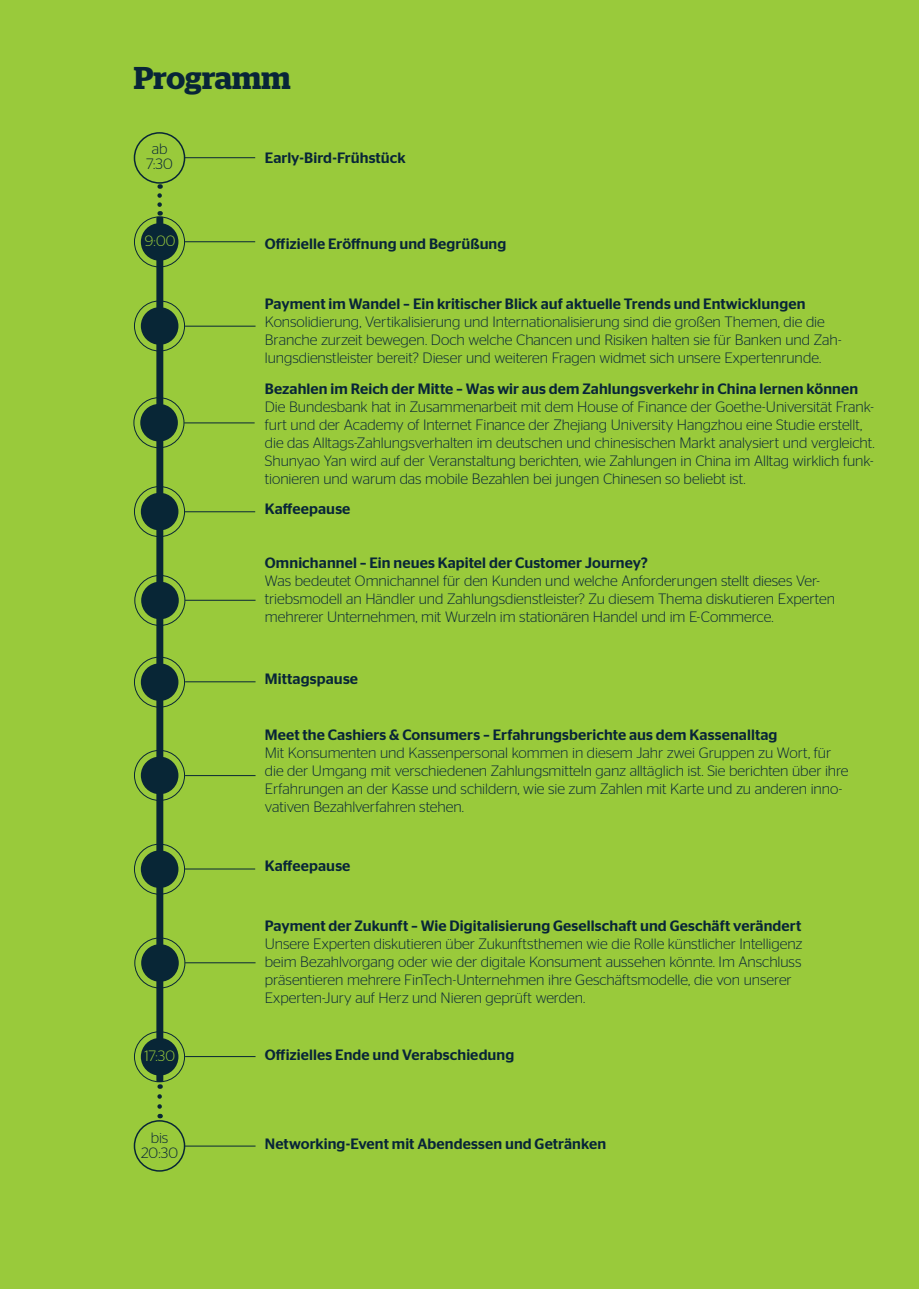
<style>
.page{position:relative;width:919px;height:1289px;background:#fff}
.page>*{position:absolute;margin:0;border:0;box-sizing:border-box;transform-origin:0 0}
.SMALL_TITLE_RIGHT{font:600 31.5px "Stag";color:#082538}
.SMALL_TITLE_RIGHT-2{font:300 15px/18px "Stag Sans";letter-spacing:-.005em;color:#082538}
.SMALL_TITLE_RIGHT-3{font:500 15px "Stag Sans";letter-spacing:.005em;color:#082538}
.SMALL_TITLE_RIGHT-4{font:300 15px "Stag Sans";color:#99ca3b}
.s1{font-weight:500}
</style>
<div class="page">
<div style="left:0;top:0;width:918px;height:1288px;background:#99ca3b"></div>
<div style="left:156px;top:217px;width:7px;height:864px;background:#082636;border-radius:2px"></div>
<div style="left:141px;top:223px;width:37px;height:38px;background:#082636;border-radius:50%"></div>
<div style="left:134px;top:217px;width:51px;height:50px;border:1px solid #082636;border-radius:50%"></div>
<div style="left:134px;top:132px;width:51px;height:52px;border:2px solid #082636;border-radius:50%"></div>
<div style="left:141px;top:307px;width:37px;height:38px;background:#082636;border-radius:50%"></div>
<div style="left:134px;top:301px;width:51px;height:50px;border:1px solid #082636;border-radius:50%"></div>
<div style="left:140px;top:404px;width:38px;height:37px;background:#082636;border-radius:50%"></div>
<div style="left:134px;top:397px;width:50px;height:51px;border:1px solid #082636;border-radius:50%"></div>
<div style="left:141px;top:493px;width:37px;height:37px;background:#082636;border-radius:50%"></div>
<div style="left:134px;top:486px;width:51px;height:51px;border:1px solid #082636;border-radius:50%"></div>
<div style="left:141px;top:581px;width:38px;height:38px;background:#082636;border-radius:50%"></div>
<div style="left:135px;top:575px;width:50px;height:50px;border:1px solid #082636;border-radius:50%"></div>
<div style="left:141px;top:663px;width:37px;height:38px;background:#082636;border-radius:50%"></div>
<div style="left:134px;top:657px;width:51px;height:50px;border:1px solid #082636;border-radius:50%"></div>
<div style="left:141px;top:756px;width:37px;height:38px;background:#082636;border-radius:50%"></div>
<div style="left:134px;top:750px;width:51px;height:50px;border:1px solid #082636;border-radius:50%"></div>
<div style="left:141px;top:850px;width:37px;height:38px;background:#082636;border-radius:50%"></div>
<div style="left:134px;top:844px;width:51px;height:50px;border:1px solid #082636;border-radius:50%"></div>
<div style="left:141px;top:944px;width:38px;height:37px;background:#082636;border-radius:50%"></div>
<div style="left:135px;top:937px;width:50px;height:51px;border:1px solid #082636;border-radius:50%"></div>
<div style="left:141px;top:1037px;width:37px;height:38px;background:#082636;border-radius:50%"></div>
<div style="left:134px;top:1031px;width:51px;height:50px;border:1px solid #082636;border-radius:50%"></div>
<div style="left:134px;top:1120px;width:51px;height:51px;border:2px solid #082636;border-radius:50%"></div>
<hr style="left:185px;top:157px;width:70px;height:1px;background:#082636">
<hr style="left:184px;top:422px;width:70px;height:1px;background:#082636">
<hr style="left:185px;top:511px;width:70px;height:1px;background:#082636">
<hr style="left:185px;top:600px;width:70px;height:1px;background:#082636">
<hr style="left:185px;top:681px;width:70px;height:1px;background:#082636">
<hr style="left:185px;top:775px;width:70px;height:1px;background:#082636">
<hr style="left:185px;top:868px;width:70px;height:1px;background:#082636">
<hr style="left:185px;top:962px;width:70px;height:1px;background:#082636">
<hr style="left:185px;top:1056px;width:70px;height:1px;background:#082636">
<hr style="left:185px;top:1145px;width:70px;height:1px;background:#082636">
<svg style="left:157px;top:195px;width:5px;height:20px"></svg>
<svg style="left:157px;top:1096px;width:5px;height:22px"></svg>
<hr style="left:185px;top:241px;width:70px;height:1px;background:#082636">
<hr style="left:185px;top:326px;width:70px;height:1px;background:#082636">
<p class="SMALL_TITLE_RIGHT" style="left:134px;top:59px;width:158px">Programm</p>
<p class="SMALL_TITLE_RIGHT-2" style="left:152px;top:140px;width:17px">ab</p>
<p class="SMALL_TITLE_RIGHT-2" style="left:146px;top:155px;width:28px">7:30</p>
<p class="SMALL_TITLE_RIGHT-4" style="left:145px;top:233px;width:32px">9:00</p>
<p class="SMALL_TITLE_RIGHT-4" style="left:144px;top:1047px;width:32px">17:30</p>
<p class="SMALL_TITLE_RIGHT-2" style="left:151px;top:1128px;width:19px">bis</p>
<p class="SMALL_TITLE_RIGHT-2" style="left:141px;top:1143px;width:38px">20:30</p>
<p class="SMALL_TITLE_RIGHT-3" style="left:265px;top:149px;width:142px">Early-Bird-Frühstück</p>
<p class="SMALL_TITLE_RIGHT-3" style="left:265px;top:235px;width:243px">Offizielle Eröffnung und Begrüßung</p>
<p class="SMALL_TITLE_RIGHT-3" style="left:265px;top:295px;width:542px">Payment im Wandel – Ein kritischer Blick auf aktuelle Trends und Entwicklungen</p>
<p class="SMALL_TITLE_RIGHT-2" style="left:265px;top:312px;width:578px">Konsolidierung, Vertikalisierung und Internationalisierung sind die großen Themen, die die<br>Branche zurzeit bewegen. Doch welche Chancen und Risiken halten sie für Banken und Zah&shy;lungsdienstleister bereit? Dieser und weiteren Fragen widmet sich unsere Expertenrunde.</p>
<p class="SMALL_TITLE_RIGHT-2" style="left:265px;top:380px;width:611px"><span class="s1">Bezahlen im Reich der Mitte – Was wir aus dem Zahlungsverkehr in China lernen können </span>Die Bundesbank hat in Zusammenarbeit mit dem House of Finance der Goethe-Universität Frank&shy;furt und der Academy of Internet Finance der Zhejiang University Hangzhou eine Studie erstellt, die das Alltags-Zahlungsverhalten im deutschen und chinesischen Markt analysiert und vergleicht.<br>Shunyao Yan wird auf der Veranstaltung berichten, wie Zahlungen in China im Alltag wirklich funk&shy;tionieren und warum das mobile Bezahlen bei jungen Chinesen so beliebt ist.</p>
<p class="SMALL_TITLE_RIGHT-3" style="left:265px;top:500px;width:87px">Kaffeepause</p>
<p class="SMALL_TITLE_RIGHT-3" style="left:265px;top:553px;width:384px">Omnichannel – Ein neues Kapitel der Customer Journey?</p>
<p class="SMALL_TITLE_RIGHT-2" style="left:265px;top:571px;width:571px">Was bedeutet Omnichannel für den Kunden und welche Anforderungen stellt dieses Ver&shy;triebsmodell an Händler und Zahlungsdienstleister? Zu diesem Thema diskutieren Experten mehrerer Unternehmen, mit Wurzeln im stationären Handel und im E-Commerce.</p>
<p class="SMALL_TITLE_RIGHT-3" style="left:265px;top:670px;width:95px">Mittagspause</p>
<p class="SMALL_TITLE_RIGHT-3" style="left:265px;top:726px;width:514px">Meet the Cashiers &amp; Consumers – Erfahrungsberichte aus dem Kassenalltag</p>
<p class="SMALL_TITLE_RIGHT-2" style="left:265px;top:744px;width:585px">Mit Konsumenten und Kassenpersonal kommen in diesem Jahr zwei Gruppen zu Wort, für die der Umgang mit verschiedenen Zahlungsmitteln ganz alltäglich ist. Sie berichten über ihre Erfahrungen an der Kasse und schildern, wie sie zum Zahlen mit Karte und zu anderen inno&shy;vativen Bezahlverfahren stehen.</p>
<p class="SMALL_TITLE_RIGHT-3" style="left:265px;top:857px;width:87px">Kaffeepause</p>
<p class="SMALL_TITLE_RIGHT-3" style="left:265px;top:917px;width:538px">Payment der Zukunft – Wie Digitalisierung Gesellschaft und Geschäft verändert</p>
<p class="SMALL_TITLE_RIGHT-2" style="left:265px;top:934px;width:539px">Unsere Experten diskutieren über Zukunftsthemen wie die Rolle künstlicher Intelligenz beim Bezahlvorgang oder wie der digitale Konsument aussehen könnte. Im Anschluss präsentieren mehrere FinTech-Unternehmen ihre Geschäftsmodelle, die von unserer Experten-Jury auf Herz und Nieren geprüft werden.</p>
<p class="SMALL_TITLE_RIGHT-3" style="left:265px;top:1045px;width:251px">Offizielles Ende und Verabschiedung</p>
<p class="SMALL_TITLE_RIGHT-3" style="left:265px;top:1135px;width:343px">Networking-Event mit Abendessen und Getränken</p>
</div>
